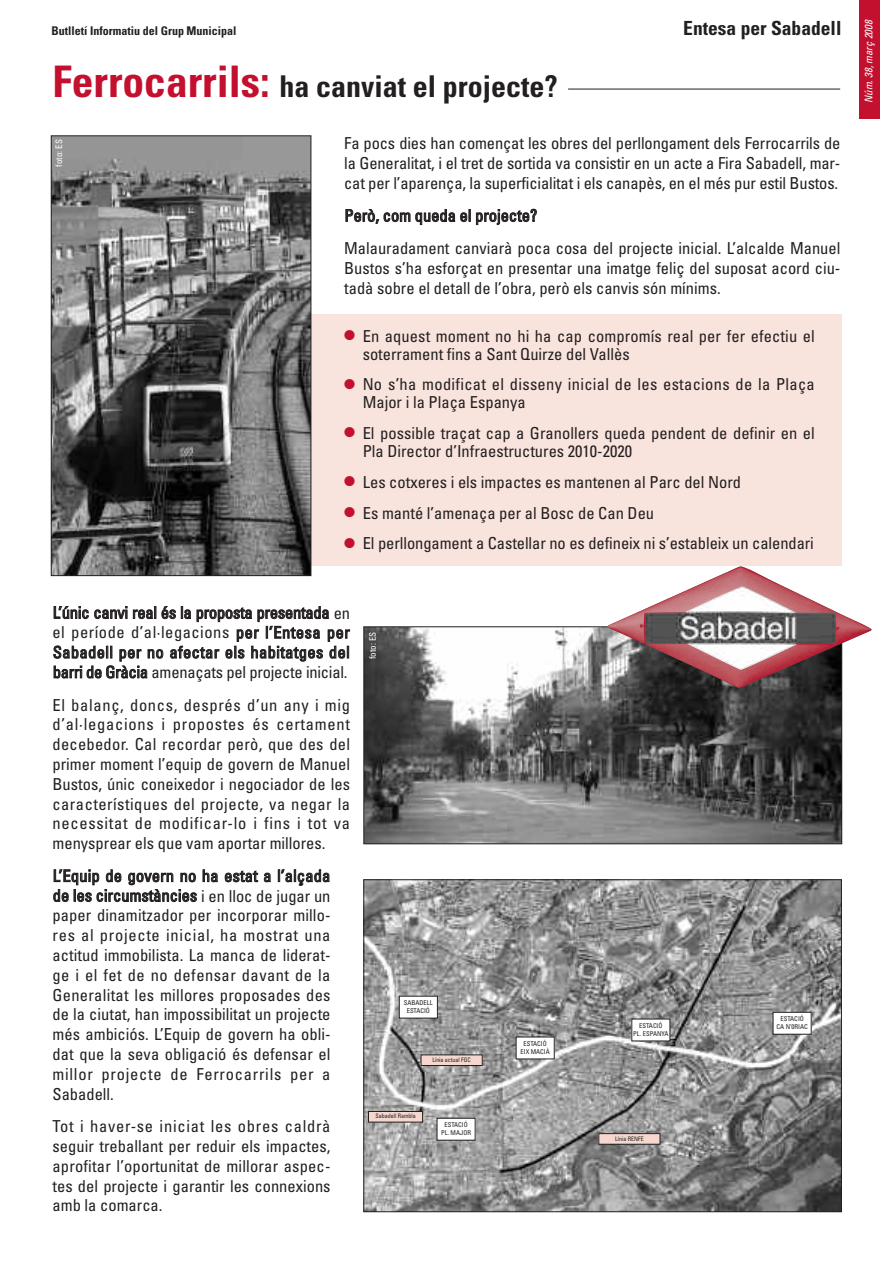
<style>
.page{position:relative;width:893px;height:1263px;background:#fff}
.page>*{position:absolute;margin:0;border:0;box-sizing:border-box;transform-origin:0 0}
.t1{font:700 condensed 30px "Univers";color:#231f20}
.t2{font:700 condensed 19.5px "Univers";color:#231f20}
.t3{font:condensed 16.5px/19.8px "Univers";color:#231f20;text-align:justify}
.t4{font:condensed 16.5px/18px "Univers";letter-spacing:.02em;color:#231f20}
.t5{font:700 condensed 12px "Univers";color:#231f20}
.t6{font:italic condensed 10.65px "Univers";color:#fff}
.t7{font:condensed 9px "Univers";color:#fff}
.t8{font:condensed 6.6px/7.9px "Univers";color:#231f20;text-align:center}
.t9{font:condensed 6.15px "Univers";color:#231f20}
.s1{font-size:43.5px;color:#c3102f}
.s2{font-size:33px;color:#c3102f}
</style>
<div class="page">
<div style="left:859px;top:0;width:20px;height:119px;background:#c3102f"></div>
<div style="left:51px;top:314px;width:791px;height:252px;background:#f8e3dd"></div>
<hr style="left:568px;top:89px;width:272px;height:1px;background:#231f20">
<img style="left:366px;top:881px;width:474px;height:329px">
<div style="left:364px;top:879px;width:478px;height:333px;border:1px solid #231f20"></div>
<div style="left:773px;top:1012px;width:38px;height:22px;background:#fff"></div>
<div style="left:773px;top:1012px;width:38px;height:22px;border:1px solid #231f20"></div>
<div style="left:632px;top:1019px;width:38px;height:22px;background:#fff"></div>
<div style="left:516px;top:1037px;width:38px;height:22px;background:#fff"></div>
<div style="left:437px;top:1118px;width:38px;height:22px;background:#fff"></div>
<div style="left:437px;top:1118px;width:38px;height:22px;border:1px solid #231f20"></div>
<div style="left:368px;top:1111px;width:55px;height:11px;background:#f5d7ce"></div>
<div style="left:368px;top:1111px;width:55px;height:11px;border:1px solid #231f20"></div>
<div style="left:399px;top:996px;width:38px;height:22px;background:#fff"></div>
<div style="left:399px;top:996px;width:39px;height:22px;border:1px solid #231f20"></div>
<div style="left:599px;top:1133px;width:61px;height:11px;background:#f5d7ce"></div>
<div style="left:598px;top:1133px;width:62px;height:11px;border:1px solid #231f20"></div>
<div style="left:421px;top:1055px;width:61px;height:10px;background:#f5d7ce"></div>
<div style="left:421px;top:1054px;width:62px;height:12px;border:1px solid #231f20"></div>
<img style="left:53px;top:138px;width:256px;height:436px">
<div style="left:51px;top:136px;width:260px;height:440px;border:1px solid #231f20"></div>
<img style="left:366px;top:628px;width:474px;height:214px">
<div style="left:364px;top:626px;width:478px;height:218px;border:1px solid #231f20"></div>
<img style="left:608px;top:566px;width:263px;height:122px">
<p class="t5" style="left:52px;top:27px;width:187px">Butlletí Informatiu del Grup Municipal</p>
<p class="t2" style="left:683px;top:21px;width:160px">Entesa per Sabadell</p>
<h1 class="t1" style="left:53px;top:75px;width:507px"><span class="s1">Ferrocarrils:</span> ha canviat el projecte?</h1>
<p class="t3" style="left:344px;top:135px;width:498px">Fa pocs dies han començat les obres del perllongament dels Ferrocarrils de la Generalitat, i el tret de sortida va consistir en un acte a Fira Sabadell, mar&shy;cat per l’aparença, la superficialitat i els canapès, en el més pur estil Bustos.</p>
<p class="t3" style="left:344px;top:200px;width:498px;line-height:32.8px">Però, com queda el projecte?<br>Malauradament canviarà poca cosa del projecte inicial. L’alcalde Manuel</p>
<p class="t3" style="left:344px;top:260px;width:498px">Bustos s’ha esforçat en presentar una imatge feliç del suposat acord ciu&shy;tadà sobre el detall de l’obra, però els canvis són mínims.</p>
<p class="t3" style="left:363px;top:328px;width:454px;line-height:18px;text-indent:-19px"><span class="s2">•</span> En aquest moment no hi ha cap compromís real per fer efectiu el soterrament fins a Sant Quirze del Vallès</p>
<p class="t4" style="left:363px;top:377px;width:454px;text-indent:-19px"><span class="s2">•</span> No s’ha modificat el disseny inicial de les estacions de la Plaça<br>Major i la Plaça Espanya</p>
<p class="t3" style="left:363px;top:426px;width:454px;line-height:18px;text-indent:-19px"><span class="s2">•</span> El possible traçat cap a Granollers queda pendent de definir en el<br>Pla Director d’Infraestructures 2010-2020</p>
<p class="t3" style="left:344px;top:473px;width:399px"><span class="s2">•</span> Les cotxeres i els impactes es mantenen al Parc del Nord</p>
<p class="t3" style="left:344px;top:504px;width:312px"><span class="s2">•</span> Es manté l’amenaça per al Bosc de Can Deu</p>
<p class="t3" style="left:344px;top:535px;width:471px"><span class="s2">•</span> El perllongament a Castellar no es defineix ni s’estableix un calendari</p>
<p class="t7" style="left:56px;top:167px;width:29px;rotate:-90deg">foto: ES</p>
<p class="t3" style="left:53px;top:604px;width:299px">L’únic canvi real és la proposta presentada en el període d’al·legacions per l’Entesa per Sabadell per no afectar els habitatges del barri de Gràcia amenaçats pel projecte inicial.</p>
<p class="t3" style="left:53px;top:696px;width:299px">El balanç, doncs, després d’un any i mig d’al·legacions i propostes és certament decebedor. Cal recordar però, que des del primer moment l’equip de govern de Manuel Bustos, únic coneixedor i negociador de les característiques del projecte, va negar la necessitat de modificar-lo i fins i tot va menysprear els que vam aportar millores.</p>
<p class="t3" style="left:53px;top:867px;width:280px">L’Equip de govern no ha estat a l’alçada de les circumstàncies i en lloc de jugar un paper dinamitzador per incorporar millo&shy;res al projecte inicial, ha mostrat una actitud immobilista. La manca de liderat&shy;ge i el fet de no defensar davant de la Generalitat les millores proposades des de la ciutat, han impossibilitat un projecte més ambiciós. L’Equip de govern ha obli&shy;dat que la seva obligació és defensar el millor projecte de Ferrocarrils per a Sabadell.</p>
<p class="t3" style="left:53px;top:1118px;width:280px">Tot i haver-se iniciat les obres caldrà seguir treballant per reduir els impactes, aprofitar l’oportunitat de millorar aspec&shy;tes del projecte i garantir les connexions amb la comarca.</p>
<p class="t7" style="left:369px;top:659px;width:29px;rotate:-90deg">foto: ES</p>
<p class="t8" style="left:404px;top:999px;width:30px">SABADELL<br>ESTACIÓ</p>
<p class="t9" style="left:432px;top:1057px;width:40px">Línia actual FGC</p>
<p class="t9" style="left:375px;top:1114px;width:42px">Sabadell Rambla</p>
<p class="t8" style="left:441px;top:1121px;width:31px">ESTACIÓ<br>PL. MAJOR</p>
<p class="t8" style="left:521px;top:1040px;width:31px">ESTACIÓ<br>EIX MACIÀ</p>
<p class="t8" style="left:780px;top:1015px;width:25px">ESTACIÓ</p>
<p class="t8" style="left:639px;top:1022px;width:25px">ESTACIÓ</p>
<p class="t8" style="left:776px;top:1023px;width:33px">CA N’0RIAC</p>
<p class="t8" style="left:633px;top:1030px;width:37px">PL. ESPANYA</p>
<p class="t9" style="left:615px;top:1136px;width:30px">Línia RENFE</p>
<p class="t6" style="left:865px;top:103px;width:85px;rotate:-90deg">Núm. 38, març 2008</p>
</div>
